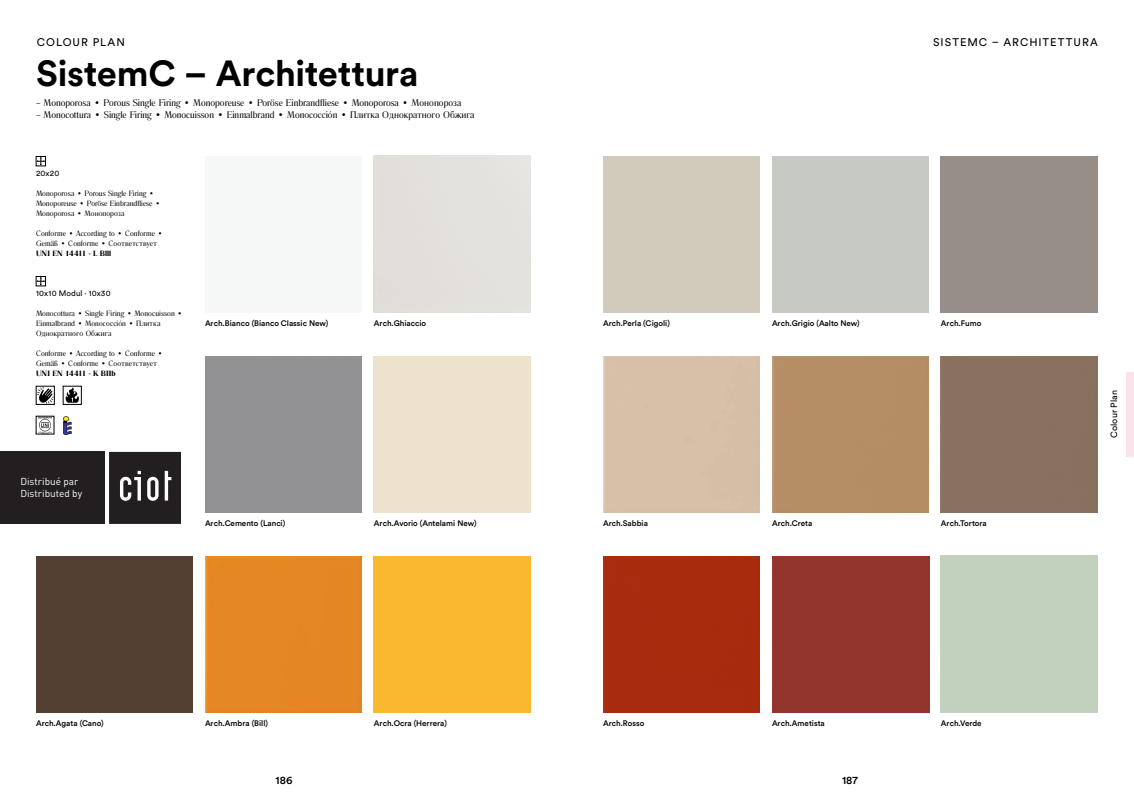
<style>
.page{position:relative;width:1134px;height:808px;background:#fff}
.page>*{position:absolute;margin:0;border:0;box-sizing:border-box;transform-origin:0 0}
.t1{font:700 36px "LL Circular Cyr PR";letter-spacing:-.01em;color:#000}
.t2{font:11px "LL Circular Cyr PR";letter-spacing:.09em;color:#000}
.t3{font:500 11px "Circular Pro";letter-spacing:.01em;color:#000}
.t4{font:10px "Romana";color:#000}
.t5{font:10px/12px "DIN";color:#fff}
.t6{font:9px "LL Circular Cyr PR";letter-spacing:.01em;color:#000}
.t7{font:8px/10px "Romana";letter-spacing:.005em;color:#000}
.t8{font:500 8px "Circular Pro";color:#000}
.t9{font:8px "Romana Dem";letter-spacing:.005em;color:#000}
.t10{font:8px "LL Circular Cyr PR";letter-spacing:.015em;color:#000}
</style>
<div class="page">
<div style="left:1127px;top:372px;width:7px;height:84px;background:#fce3eb"></div>
<div style="left:603px;top:356px;width:156px;height:156px;background:#d6c0a8"></div>
<div style="left:36px;top:556px;width:157px;height:157px;background:#544033"></div>
<div style="left:205px;top:556px;width:157px;height:157px;background:#e58725"></div>
<div style="left:374px;top:556px;width:157px;height:157px;background:#f9b830"></div>
<div style="left:772px;top:356px;width:156px;height:156px;background:#b58e65"></div>
<div style="left:941px;top:356px;width:157px;height:156px;background:#88715f"></div>
<div style="left:603px;top:556px;width:157px;height:157px;background:#a92b0e"></div>
<div style="left:772px;top:556px;width:157px;height:157px;background:#91352d"></div>
<div style="left:36px;top:156px;width:10px;height:10px;border:1px solid #000"></div>
<svg style="left:36px;top:157px;width:9px;height:9px"></svg>
<div style="left:36px;top:276px;width:10px;height:10px;border:1px solid #000"></div>
<svg style="left:36px;top:277px;width:9px;height:9px"></svg>
<div style="left:63px;top:386px;width:18px;height:19px;border:1px solid #000"></div>
<svg style="left:66px;top:387px;width:13px;height:16px"></svg>
<div style="left:36px;top:386px;width:19px;height:19px;border:1px solid #000"></div>
<svg style="left:37px;top:387px;width:17px;height:17px"></svg>
<img style="left:38px;top:418px;width:14px;height:14px">
<img style="left:63px;top:416px;width:8px;height:19px">
<svg style="left:109px;top:452px;width:71px;height:71px;background:#3a3637"></svg>
<div style="left:0;top:452px;width:105px;height:72px;background:#231f20"></div>
<h2 class="t2" style="left:37px;top:35px;width:89px">COLOUR PLAN</h2>
<h1 class="t1" style="left:36px;top:49px;width:384px">SistemC – Architettura</h1>
<p class="t4" style="left:36px;top:97px;width:427px">– Monoporosa • Porous Single Firing • Monoporeuse • Poröse Einbrandfliese • Monoporosa • Монопороза</p>
<p class="t4" style="left:36px;top:109px;width:440px">– Monocottura • Single Firing • Monocuisson • Einmalbrand • Monococción • Плитка Однократного Обжига</p>
<p class="t10" style="left:36px;top:167px;width:25px">20x20</p>
<p class="t7" style="left:36px;top:189px;width:126px">Monoporosa • Porous Single Firing •<br>Monoporeuse • Poröse Einbrandfliese •<br>Monoporosa • Монопороза</p>
<p class="t7" style="left:36px;top:229px;width:128px">Conforme • According to • Conforme •<br>Gemäß • Conforme • Соответствует</p>
<p class="t9" style="left:36px;top:249px;width:77px">UNI EN 14411 - L Blll</p>
<p class="t10" style="left:36px;top:287px;width:76px">10x10 Modul · 10x30</p>
<p class="t7" style="left:36px;top:309px;width:148px">Monocottura • Single Firing • Monocuisson •<br>Einmalbrand • Monococción • Плитка<br>Однократного Обжига</p>
<p class="t7" style="left:36px;top:349px;width:128px">Conforme • According to • Conforme •<br>Gemäß • Conforme • Соответствует</p>
<p class="t9" style="left:36px;top:369px;width:81px">UNI EN 14411 - K BIIb</p>
<p class="t8" style="left:205px;top:318px;width:125px">Arch.Bianco (Bianco Classic New)</p>
<p class="t8" style="left:374px;top:318px;width:54px">Arch.Ghiaccio</p>
<p class="t8" style="left:603px;top:318px;width:68px">Arch.Perla (Cigoli)</p>
<p class="t5" style="left:20px;top:475px;width:63px">Distribué par<br>Distributed by</p>
<p class="t8" style="left:205px;top:518px;width:82px">Arch.Cemento (Lanci)</p>
<p class="t8" style="left:374px;top:518px;width:104px">Arch.Avorio (Antelami New)</p>
<p class="t8" style="left:603px;top:518px;width:46px">Arch.Sabbia</p>
<h2 class="t2" style="left:933px;top:35px;width:166px">SISTEMC – ARCHITETTURA</h2>
<p class="t8" style="left:772px;top:318px;width:89px">Arch.Grigio (Aalto New)</p>
<p class="t8" style="left:941px;top:318px;width:42px">Arch.Fumo</p>
<p class="t8" style="left:772px;top:518px;width:42px">Arch.Creta</p>
<p class="t8" style="left:941px;top:518px;width:47px">Arch.Tortora</p>
<p class="t6" style="left:1108px;top:438px;width:50px;rotate:-90deg">Colour Plan</p>
<p class="t8" style="left:36px;top:718px;width:69px">Arch.Agata (Cano)</p>
<p class="t8" style="left:205px;top:718px;width:65px">Arch.Ambra (Bill)</p>
<p class="t8" style="left:374px;top:718px;width:74px">Arch.Ocra (Herrera)</p>
<p class="t8" style="left:603px;top:718px;width:43px">Arch.Rosso</p>
<p class="t8" style="left:772px;top:718px;width:54px">Arch.Ametista</p>
<h2 class="t3" style="left:275px;top:773px;width:18px">186</h2>
<h2 class="t3" style="left:842px;top:773px;width:18px">187</h2>
<p class="t8" style="left:941px;top:718px;width:42px">Arch.Verde</p>
</div>
